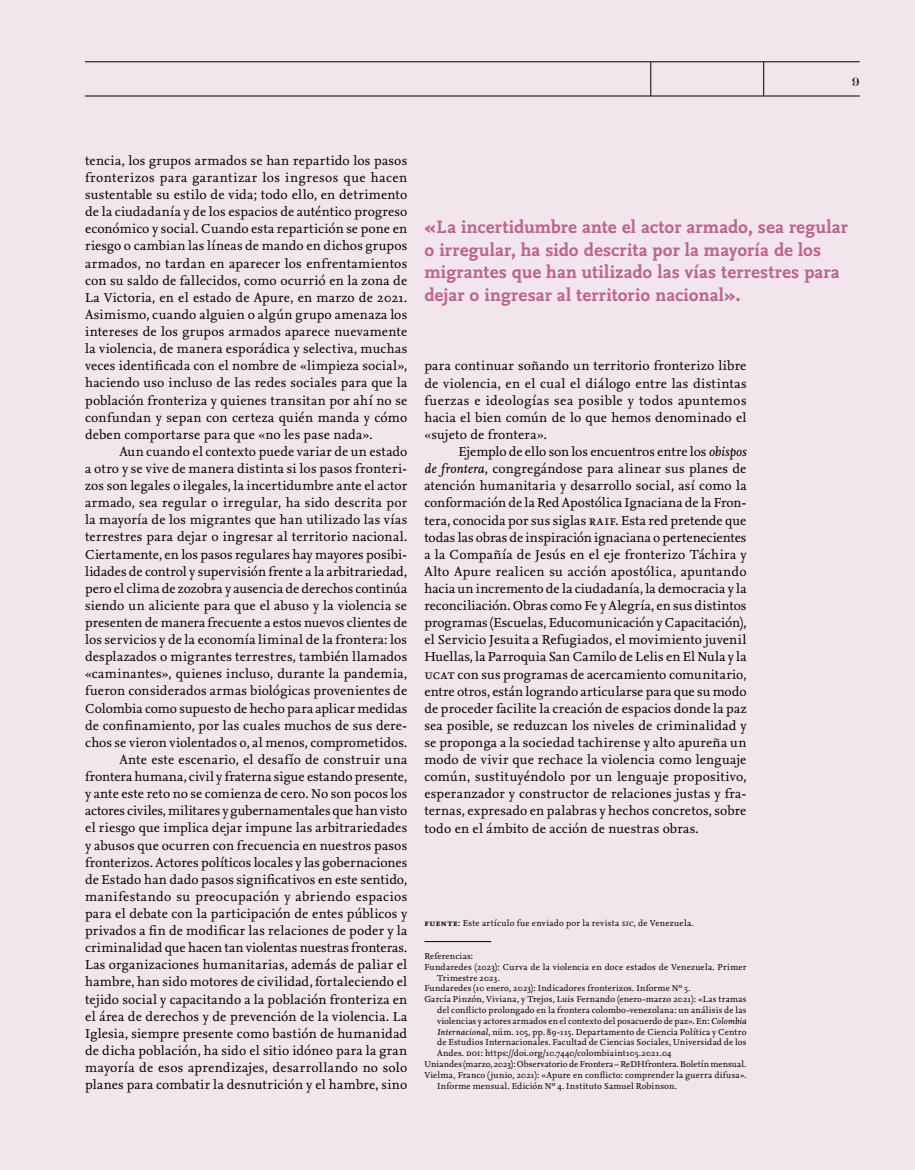
<style>
.page{position:relative;width:915px;height:1170px;background:#fff}
.page>*{position:absolute;margin:0;border:0;box-sizing:border-box;transform-origin:0 0}
.t1{font:700 18.75px/22.5px "Nexus Mix Pro";color:#b9668d}
.t2{font:13.5px/17.1px "Nexus Serif Pro";letter-spacing:.01em;color:#000;text-align:justify}
.t3{font:500 12px "Chapman";color:#000}
.t4{font:9px "Nexus Serif Pro";letter-spacing:.02em;color:#000}
.s1{font-style:italic}
.s2{font-weight:700}
</style>
<div class="page">
<div style="left:0;top:0;width:914px;height:1169px;background:#f3e5ec"></div>
<hr style="left:424px;top:941px;width:67px;height:1px;background:#000">
<hr style="left:85px;top:61px;width:774px;height:1px;background:#000">
<hr style="left:85px;top:96px;width:774px;height:1px;background:#000">
<hr style="left:763px;top:62px;width:1px;height:34px;background:#000">
<hr style="left:650px;top:62px;width:1px;height:34px;background:#000">
<p class="t3" style="left:851px;top:73px;width:9px">9</p>
<p class="t2" style="left:85px;top:151px;width:323px">tencia, los grupos armados se han repartido los pasos fronterizos para garantizar los ingresos que hacen sustentable su estilo de vida; todo ello, en detrimento de la ciudadanía y de los espacios de auténtico progreso económico y social. Cuando esta repartición se pone en riesgo o cambian las líneas de mando en dichos grupos armados, no tardan en aparecer los enfrentamientos con su saldo de fallecidos, como ocurrió en la zona de La Victoria, en el estado de Apure, en marzo de 2021.<br>Asimismo, cuando alguien o algún grupo amenaza los intereses de los grupos armados aparece nuevamente la violencia, de manera esporádica y selectiva, muchas veces identificada con el nombre de «limpieza social», haciendo uso incluso de las redes sociales para que la población fronteriza y quienes transitan por ahí no se confundan y sepan con certeza quién manda y cómo deben comportarse para que «no les pase nada».</p>
<p class="t2" style="left:85px;top:442px;width:323px;text-align:right">Aun cuando el contexto puede variar de un estado<br>a otro y se vive de manera distinta si los pasos fronteri&shy;zos son legales o ilegales, la incertidumbre ante el actor armado, sea regular o irregular, ha sido descrita por la mayoría de los migrantes que han utilizado las vías terrestres para dejar o ingresar al territorio nacional.<br>Ciertamente, en los pasos regulares hay mayores posibi&shy;lidades de control y supervisión frente a la arbitrariedad, pero el clima de zozobra y ausencia de derechos continúa siendo un aliciente para que el abuso y la violencia se presenten de manera frecuente a estos nuevos clientes de los servicios y de la economía liminal de la frontera: los desplazados o migrantes terrestres, también llamados «caminantes», quienes incluso, durante la pandemia, fueron considerados armas biológicas provenientes de Colombia como supuesto de hecho para aplicar medidas de confinamiento, por las cuales muchos de sus dere&shy;chos se vieron violentados o, al menos, comprometidos.<br>Ante este escenario, el desafío de construir una frontera humana, civil y fraterna sigue estando presente, y ante este reto no se comienza de cero. No son pocos los actores civiles, militares y gubernamentales que han visto el riesgo que implica dejar impune las arbitrariedades y abusos que ocurren con frecuencia en nuestros pasos fronterizos. Actores políticos locales y las gobernaciones de Estado han dado pasos significativos en este sentido, manifestando su preocupación y abriendo espacios para el debate con la participación de entes públicos y privados a fin de modificar las relaciones de poder y la criminalidad que hacen tan violentas nuestras fronteras.<br>Las organizaciones humanitarias, además de paliar el hambre, han sido motores de civilidad, fortaleciendo el tejido social y capacitando a la población fronteriza en el área de derechos y de prevención de la violencia. La Iglesia, siempre presente como bastión de humanidad de dicha población, ha sido el sitio idóneo para la gran mayoría de esos aprendizajes, desarrollando no solo planes para combatir la desnutrición y el hambre, sino</p>
<h1 class="t1" style="left:424px;top:215px;width:425px">«La incertidumbre ante el actor armado, sea regular o irregular, ha sido descrita por la mayoría de los migrantes que han utilizado las vías terrestres para dejar o ingresar al territorio nacional».</h1>
<p class="t2" style="left:424px;top:357px;width:323px">para continuar soñando un territorio fronterizo libre de violencia, en el cual el diálogo entre las distintas fuerzas e ideologías sea posible y todos apuntemos hacia el bien común de lo que hemos denominado el «sujeto de frontera».</p>
<p class="t2" style="left:424px;top:442px;width:323px;text-indent:34px">Ejemplo de ello son los encuentros entre los <span class="s1">obispos de frontera</span>, congregándose para alinear sus planes de atención humanitaria y desarrollo social, así como la conformación de la Red Apostólica Ignaciana de la Fron&shy;tera, conocida por sus siglas raif. Esta red pretende que todas las obras de inspiración ignaciana o pertenecientes a la Compañía de Jesús en el eje fronterizo Táchira y Alto Apure realicen su acción apostólica, apuntando hacia un incremento de la ciudadanía, la democracia y la reconciliación. Obras como Fe y Alegría, en sus distintos programas (Escuelas, Educomunicación y Capacitación), el Servicio Jesuita a Refugiados, el movimiento juvenil Huellas, la Parroquia San Camilo de Lelis en El Nula y la ucat con sus programas de acercamiento comunitario, entre otros, están logrando articularse para que su modo de proceder facilite la creación de espacios donde la paz sea posible, se reduzcan los niveles de criminalidad y se proponga a la sociedad tachirense y alto apureña un modo de vivir que rechace la violencia como lenguaje común, sustituyéndolo por un lenguaje propositivo, esperanzador y constructor de relaciones justas y fra&shy;ternas, expresado en palabras y hechos concretos, sobre todo en el ámbito de acción de nuestras obras.</p>
<p class="t4" style="left:424px;top:916px;width:270px"><span class="s2">fuente</span>: Este artículo fue enviado por la revista <span class="s1">sic</span>, de Venezuela.</p>
<p class="t4" style="left:424px;top:949px;width:50px">Referencias:</p>
<p class="t4" style="left:424px;top:960px;width:323px">Fundaredes (2023): Curva de la violencia en doce estados de Venezuela. Primer</p>
<p class="t4" style="left:437px;top:970px;width:64px">Trimestre 2023.</p>
<p class="t4" style="left:424px;top:981px;width:267px">Fundaredes (10 enero, 2023): Indicadores fronterizos. Informe Nº 5.</p>
<p class="t4" style="left:424px;top:992px;width:323px">García Pinzón, Viviana, y Trejos, Luis Fernando (enero-marzo 2021): «Las tramas</p>
<p class="t4" style="left:437px;top:1003px;width:311px">del conflicto prolongado en la frontera colombo-venezolana: un análisis de las</p>
<p class="t4" style="left:437px;top:1014px;width:311px">violencias y actores armados en el contexto del posacuerdo de paz». En: <span class="s1">Colombia</span></p>
<p class="t4" style="left:437px;top:1024px;width:311px"><span class="s1">Internacional</span>, núm. 105, pp. 89-115. Departamento de Ciencia Política y Centro</p>
<p class="t4" style="left:437px;top:1035px;width:311px">de Estudios Internacionales. Facultad de Ciencias Sociales, Universidad de los</p>
<p class="t4" style="left:437px;top:1046px;width:235px">Andes. doi: https://doi.org/10.7440/colombiaint105.2021.04</p>
<p class="t4" style="left:424px;top:1057px;width:323px">Uniandes (marzo, 2023): Observatorio de Frontera – ReDHfrontera. Boletín mensual.</p>
<p class="t4" style="left:424px;top:1068px;width:323px">Vielma, Franco (junio, 2021): «Apure en conflicto: comprender la guerra difusa».</p>
<p class="t4" style="left:437px;top:1078px;width:241px">Informe mensual. Edición Nº 4. Instituto Samuel Robinson.</p>
</div>
